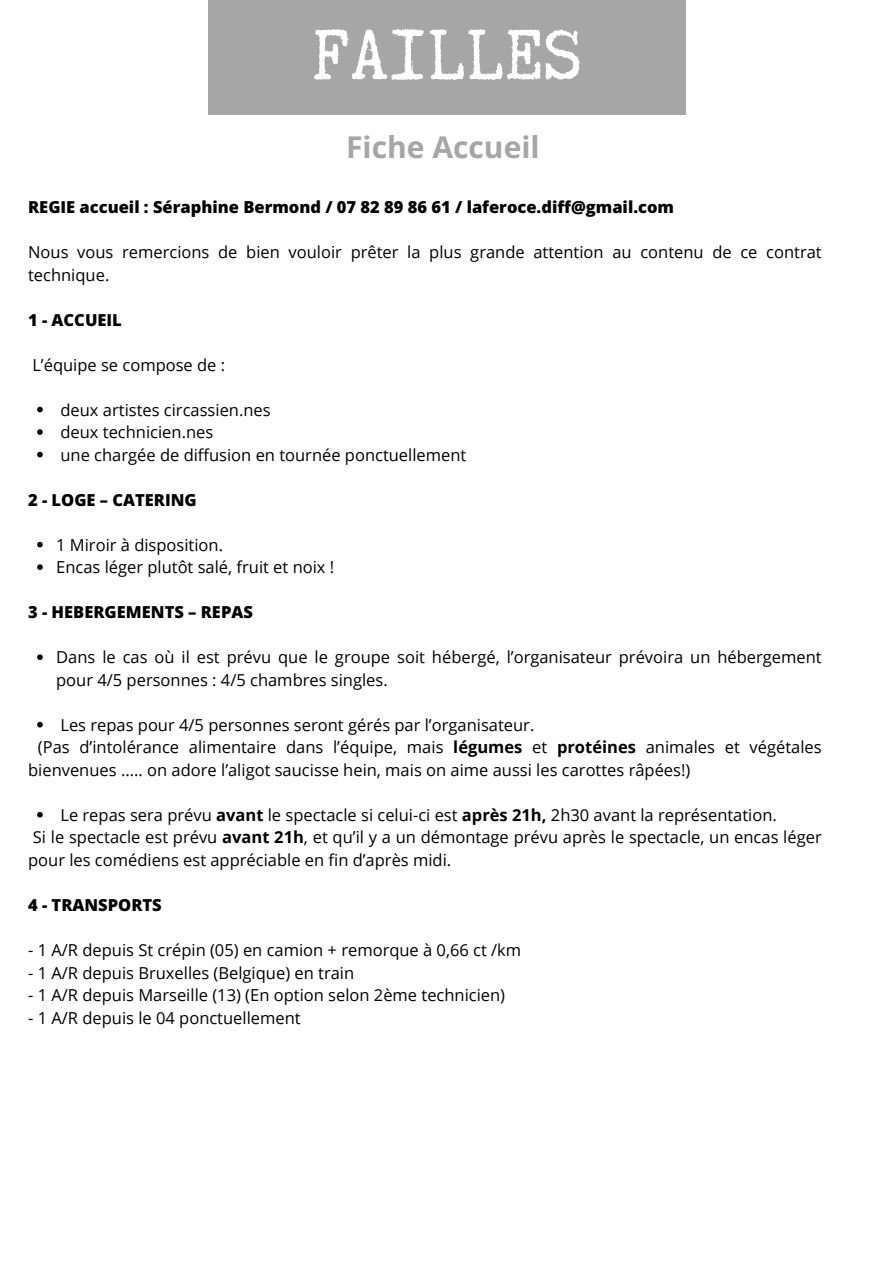
<style>
.page{position:relative;width:894px;height:1264px;background:#fff}
.page>*{position:absolute;margin:0;border:0;box-sizing:border-box;transform-origin:0 0}
.t1{font:84.75px "Truetypewriter Polygl OTT";letter-spacing:.01em;color:#fff}
.t2{font:700 30px "Open Sans";color:#a6a6a6}
.t3{font:16.5px/22.5px "Open Sans";color:#000}
.t4{font:800 16.5px "Open Sans";color:#000}
.s1{font-weight:700}
</style>
<div class="page">
<div style="left:208px;top:0;width:477px;height:114px;background:#a6a6a6"></div>
<svg style="left:37px;top:407px;width:6px;height:5px"></svg>
<svg style="left:37px;top:429px;width:6px;height:6px"></svg>
<svg style="left:37px;top:452px;width:6px;height:5px"></svg>
<svg style="left:37px;top:542px;width:6px;height:5px"></svg>
<svg style="left:37px;top:564px;width:6px;height:6px"></svg>
<svg style="left:37px;top:654px;width:6px;height:6px"></svg>
<svg style="left:37px;top:722px;width:6px;height:5px"></svg>
<svg style="left:37px;top:812px;width:6px;height:5px"></svg>
<h1 class="t1" style="left:312px;top:11px;width:270px">FAILLES</h1>
<h2 class="t2" style="left:346px;top:126px;width:195px">Fiche Accueil</h2>
<h4 class="t4" style="left:28px;top:195px;width:647px">REGIE accueil : Séraphine Bermond / 07 82 89 86 61 / laferoce.diff@gmail.com</h4>
<p class="t3" style="left:28px;top:240px;width:794px">Nous vous remercions de bien vouloir prêter la plus grande attention au contenu de ce contrat technique.</p>
<h3 class="t4" style="left:28px;top:308px;width:95px">1 - ACCUEIL</h3>
<p class="t3" style="left:32px;top:353px;width:194px">L’équipe se compose de :</p>
<p class="t3" style="left:60px;top:398px;width:212px">deux artistes circassien.nes</p>
<p class="t3" style="left:60px;top:420px;width:154px">deux technicien.nes</p>
<p class="t3" style="left:60px;top:443px;width:407px">une chargée de diffusion en tournée ponctuellement</p>
<h3 class="t4" style="left:28px;top:488px;width:170px">2 - LOGE – CATERING</h3>
<p class="t3" style="left:56px;top:533px;width:168px">1 Miroir à disposition.</p>
<p class="t3" style="left:56px;top:555px;width:279px">Encas léger plutôt salé, fruit et noix !</p>
<h3 class="t4" style="left:28px;top:600px;width:226px">3 - HEBERGEMENTS – REPAS</h3>
<p class="t3" style="left:56px;top:645px;width:766px">Dans le cas où il est prévu que le groupe soit hébergé, l’organisateur prévoira un hébergement pour 4/5 personnes : 4/5 chambres singles.</p>
<p class="t3" style="left:60px;top:713px;width:475px">Les repas pour 4/5 personnes seront gérés par l’organisateur.</p>
<p class="t3" style="left:28px;top:735px;width:794px;text-indent:10px">(Pas d’intolérance alimentaire dans l’équipe, mais <span class="s1">légumes</span> et <span class="s1">protéines</span> animales et végétales bienvenues ..... on adore l’aligot saucisse hein, mais on aime aussi les carottes râpées!)</p>
<p class="t3" style="left:60px;top:803px;width:717px">Le repas sera prévu <span class="s1">avant</span> le spectacle si celui-ci est <span class="s1">après 21h,</span> 2h30 avant la représentation.</p>
<p class="t3" style="left:28px;top:825px;width:794px">Si le spectacle est prévu <span class="s1">avant 21h</span>, et qu’il y a un démontage prévu après le spectacle, un encas léger pour les comédiens est appréciable en fin d’après midi.</p>
<h3 class="t4" style="left:28px;top:893px;width:135px">4 - TRANSPORTS</h3>
<p class="t3" style="left:28px;top:938px;width:494px">- 1 A/R depuis St crépin (05) en camion + remorque à 0,66 ct /km</p>
<p class="t3" style="left:28px;top:960px;width:327px">- 1 A/R depuis Bruxelles (Belgique) en train</p>
<p class="t3" style="left:28px;top:983px;width:478px">- 1 A/R depuis Marseille (13) (En option selon 2ème technicien)</p>
<p class="t3" style="left:28px;top:1005px;width:274px">- 1 A/R depuis le 04 ponctuellement</p>
</div>
